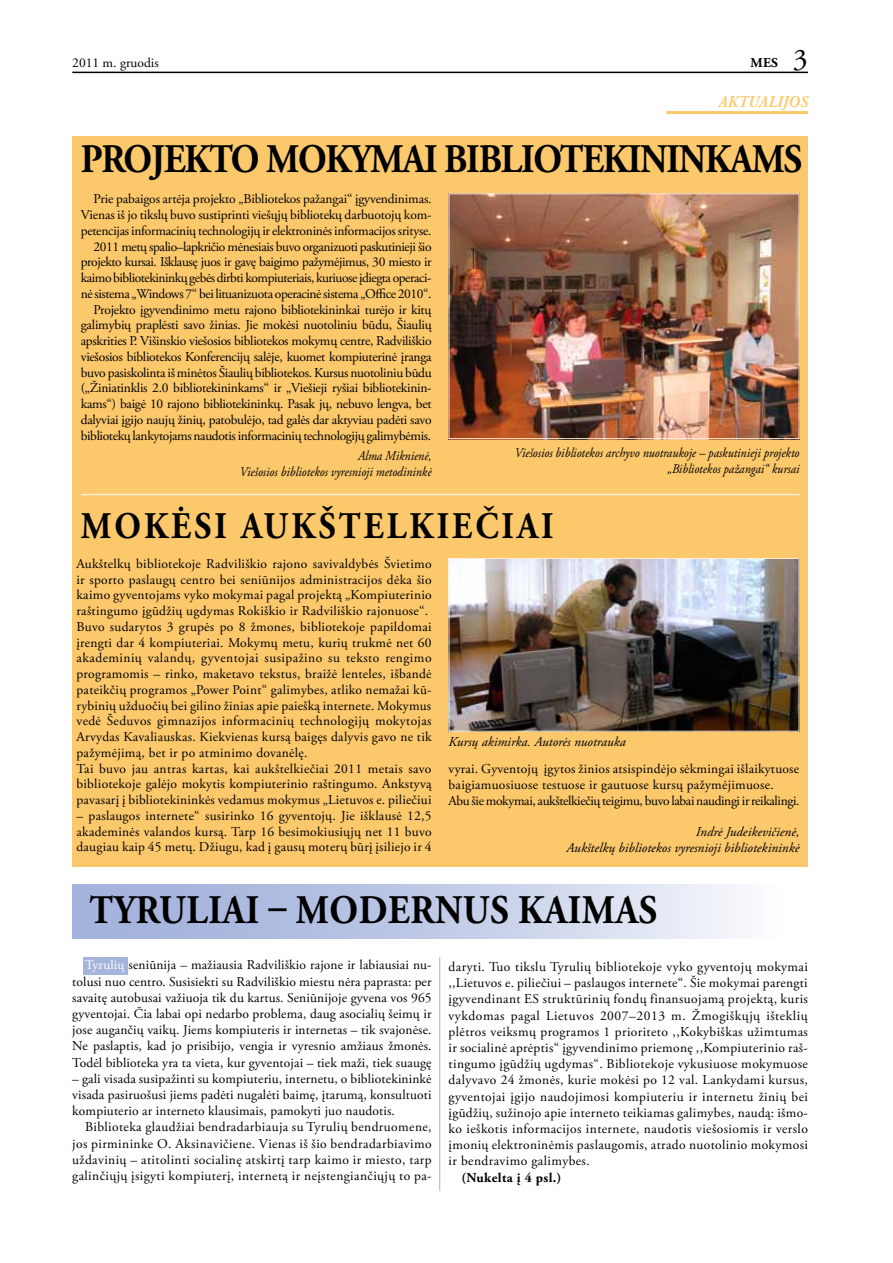
<style>
.page{position:relative;width:893px;height:1263px;background:#fff}
.page>*{position:absolute;margin:0;border:0;box-sizing:border-box;transform-origin:0 0}
.t1{font:700 40.5px "Adobe Garamond Pro";letter-spacing:-.03em;color:#000;scale:.9 1}
.t2{font:700 40.5px "Adobe Garamond Pro";letter-spacing:.015em;color:#000;scale:.9 1}
.t3{font:700 37.5px "Adobe Garamond Pro";letter-spacing:.09em;color:#000;scale:.9 1}
.t4{font:30px "Adobe Garamond Pro";color:#000}
.t5{font:italic 700 16.5px "Adobe Garamond Pro";letter-spacing:.015em;color:#fcc86c;scale:.9 1}
.t6{font:13.5px/16.2px "Adobe Garamond Pro";letter-spacing:.01em;color:#000;text-align:justify}
.t7{font:13.5px/15.8px "Adobe Garamond Pro";letter-spacing:-.02em;color:#000;text-align:right}
.t8{font:italic 13.5px/15.8px "Adobe Garamond Pro";color:#000;text-align:right;scale:.9 1}
.t9{font:italic 13.5px/15.8px "Adobe Garamond Pro";color:#000;text-align:right}
.t10{font:700 13.5px "Adobe Garamond Pro";letter-spacing:.03em;color:#000}
.s1{color:#fff}
</style>
<div class="page">
<hr style="left:72px;top:72px;width:736px;height:1px;background:#000">
<div style="left:72px;top:884px;width:736px;height:55px;background:linear-gradient(to right,#97a8d7,#f7f9fc)"></div>
<div style="left:72px;top:136px;width:736px;height:730px;background:#fcc86c"></div>
<div style="left:83px;top:957px;width:44px;height:18px;background:#a5b4dd"></div>
<hr style="left:666px;top:111px;width:142px;height:3px;background:#fcc86c">
<img style="left:451px;top:560px;width:346px;height:169px">
<div style="left:449px;top:558px;width:350px;height:173px;border:1px solid #ffefd6"></div>
<img style="left:451px;top:195px;width:346px;height:242px">
<div style="left:449px;top:193px;width:350px;height:246px;border:1px solid #ffefd6"></div>
<hr style="left:81px;top:494px;width:718px;height:1px;background:#ffefd6">
<hr style="left:439px;top:957px;width:1px;height:234px;background:#a5b4dd">
<p class="t6" style="left:72px;top:55px;width:88px">2011 m. gruodis</p>
<p class="t10" style="left:751px;top:55px;width:29px">MES</p>
<h3 class="t4" style="left:793px;top:42px;width:16px">3</h3>
<p class="t5" style="left:719px;top:93px;width:100px">AKTUALIJOS</p>
<h1 class="t1" style="left:81px;top:135px;width:750px">PROJEKTO MOKYMAI BIBLIOTEKININKAMS</h1>
<p class="t7" style="left:81px;top:192px;width:352px">Prie pabaigos artėja projekto „Bibliotekos pažangai“ įgyvendinimas.<br>Vienas iš jo tikslų buvo sustiprinti viešųjų bibliotekų darbuotojų kom&shy;petencijas informacinių technologijų ir elektroninės informacijos srityse.<br>2011 metų spalio–lapkričio mėnesiais buvo organizuoti paskutinieji šio projekto kursai. Išklausę juos ir gavę baigimo pažymėjimus, 30 miesto ir kaimo bibliotekininkų gebės dirbti kompiuteriais, kuriuose įdiegta operaci&shy;nė sistema „Windows 7“ bei lituanizuota operacinė sistema „Office 2010“.<br>Projekto įgyvendinimo metu rajono bibliotekininkai turėjo ir kitų galimybių praplėsti savo žinias. Jie mokėsi nuotoliniu būdu, Šiaulių apskrities P. Višinskio viešosios bibliotekos mokymų centre, Radviliškio viešosios bibliotekos Konferencijų salėje, kuomet kompiuterinė įranga buvo pasiskolinta iš minėtos Šiaulių bibliotekos. Kursus nuotoliniu būdu („Žiniatinklis 2.0 bibliotekininkams“ ir „Viešieji ryšiai bibliotekinin&shy;kams“) baigė 10 rajono bibliotekininkų. Pasak jų, nebuvo lengva, bet dalyviai įgijo naujų žinių, patobulėjo, tad galės dar aktyviau padėti savo bibliotekų lankytojams naudotis informacinių technologijų galimybėmis.</p>
<p class="t8" style="left:240px;top:448px;width:215px">Alma Miknienė,<br>Viešosios bibliotekos vyresnioji metodininkė</p>
<p class="t8" style="left:515px;top:445px;width:318px">Viešosios bibliotekos archyvo nuotraukoje – paskutinieji projekto „Bibliotekos pažangai“ kursai</p>
<h2 class="t3" style="left:81px;top:505px;width:527px">MOKĖSI AUKŠTELKIEČIAI</h2>
<p class="t6" style="left:77px;top:556px;width:357px;line-height:15.8px;text-align:left">Aukštelkų bibliotekoje Radviliškio rajono savivaldybės Švietimo ir sporto paslaugų centro bei seniūnijos administracijos dėka šio kaimo gyventojams vyko mokymai pagal projektą „Kompiuterinio raštingumo įgūdžių ugdymas Rokiškio ir Radviliškio rajonuose“.<br>Buvo sudarytos 3 grupės po 8 žmones, bibliotekoje papildomai įrengti dar 4 kompiuteriai. Mokymų metu, kurių trukmė net 60 akademinių valandų, gyventojai susipažino su teksto rengimo programomis – rinko, maketavo tekstus, braižė lenteles, išbandė pateikčių programos „Power Point“ galimybes, atliko nemažai kū&shy;rybinių užduočių bei gilino žinias apie paiešką internete. Mokymus vedė Šeduvos gimnazijos informacinių technologijų mokytojas Arvydas Kavaliauskas. Kiekvienas kursą baigęs dalyvis gavo ne tik pažymėjimą, bet ir po atminimo dovanėlę.<br>Tai buvo jau antras kartas, kai aukštelkiečiai 2011 metais savo bibliotekoje galėjo mokytis kompiuterinio raštingumo. Ankstyvą pavasarį į bibliotekininkės vedamus mokymus „Lietuvos e. piliečiui</p>
<p class="t6" style="left:77px;top:808px;width:357px;line-height:15.8px">– paslaugos internete“ susirinko 16 gyventojų. Jie išklausė 12,5 akademinės valandos kursą. Tarp 16 besimokiusiųjų net 11 buvo daugiau kaip 45 metų. Džiugu, kad į gausų moterų būrį įsiliejo ir 4</p>
<p class="t9" style="left:449px;top:734px;width:179px">Kursų akimirka. Autorės nuotrauka</p>
<p class="t6" style="left:449px;top:761px;width:352px;line-height:15.8px;text-align:left">vyrai. Gyventojų įgytos žinios atsispindėjo sėkmingai išlaikytuose baigiamuosiuose testuose ir gautuose kursų pažymėjimuose.<br>Abu šie mokymai, aukštelkiečių teigimu, buvo labai naudingi ir reikalingi.</p>
<p class="t9" style="left:566px;top:824px;width:234px">Indrė Judeikevičienė,<br>Aukštelkų bibliotekos vyresnioji bibliotekininkė</p>
<h1 class="t2" style="left:90px;top:887px;width:632px">TYRULIAI – MO DERNUS KAIMAS</h1>
<p class="t6" style="left:72px;top:957px;width:361px;text-indent:13px"><span class="s1">Tyrulių</span> seniūnija – mažiausia Radviliškio rajone ir labiausiai nu&shy;tolusi nuo centro. Susisiekti su Radviliškio miestu nėra paprasta: per savaitę autobusai važiuoja tik du kartus. Seniūnijoje gyvena vos 965 gyventojai. Čia labai opi nedarbo problema, daug asocialių šeimų ir jose augančių vaikų. Jiems kompiuteris ir internetas – tik svajonėse.<br>Ne paslaptis, kad jo prisibijo, vengia ir vyresnio amžiaus žmonės.<br>Todėl biblioteka yra ta vieta, kur gyventojai – tiek maži, tiek suaugę</p>
<p class="t6" style="left:72px;top:1071px;width:361px">– gali visada susipažinti su kompiuteriu, internetu, o bibliotekininkė visada pasiruošusi jiems padėti nugalėti baimę, įtarumą, konsultuoti kompiuterio ar interneto klausimais, pamokyti juo naudotis.</p>
<p class="t6" style="left:72px;top:1119px;width:361px;text-indent:13px">Biblioteka glaudžiai bendradarbiauja su Tyrulių bendruomene, jos pirmininke O. Aksinavičiene. Vienas iš šio bendradarbiavimo uždavinių – atitolinti socialinę atskirtį tarp kaimo ir miesto, tarp galinčiųjų įsigyti kompiuterį, internetą ir neįstengiančiųjų to pa-</p>
<p class="t6" style="left:449px;top:959px;width:361px">daryti. Tuo tikslu Tyrulių bibliotekoje vyko gyventojų mokymai ,,Lietuvos e. piliečiui – paslaugos internete“. Šie mokymai parengti įgyvendinant ES struktūrinių fondų finansuojamą projektą, kuris vykdomas pagal Lietuvos 2007–2013 m. Žmogiškųjų išteklių plėtros veiksmų programos 1 prioriteto ,,Kokybiškas užimtumas ir socialinė aprėptis“ įgyvendinimo priemonę ,,Kompiuterinio raš&shy;tingumo įgūdžių ugdymas“. Bibliotekoje vykusiuose mokymuose dalyvavo 24 žmonės, kurie mokėsi po 12 val. Lankydami kursus, gyventojai įgijo naudojimosi kompiuteriu ir internetu žinių bei įgūdžių, sužinojo apie interneto teikiamas galimybes, naudą: išmo&shy;ko ieškotis informacijos internete, naudotis viešosiomis ir verslo įmonių elektroninėmis paslaugomis, atrado nuotolinio mokymosi ir bendravimo galimybes.</p>
<p class="t10" style="left:461px;top:1169px;width:102px">(NUKELTA Į 4 PSL.)</p>
</div>
